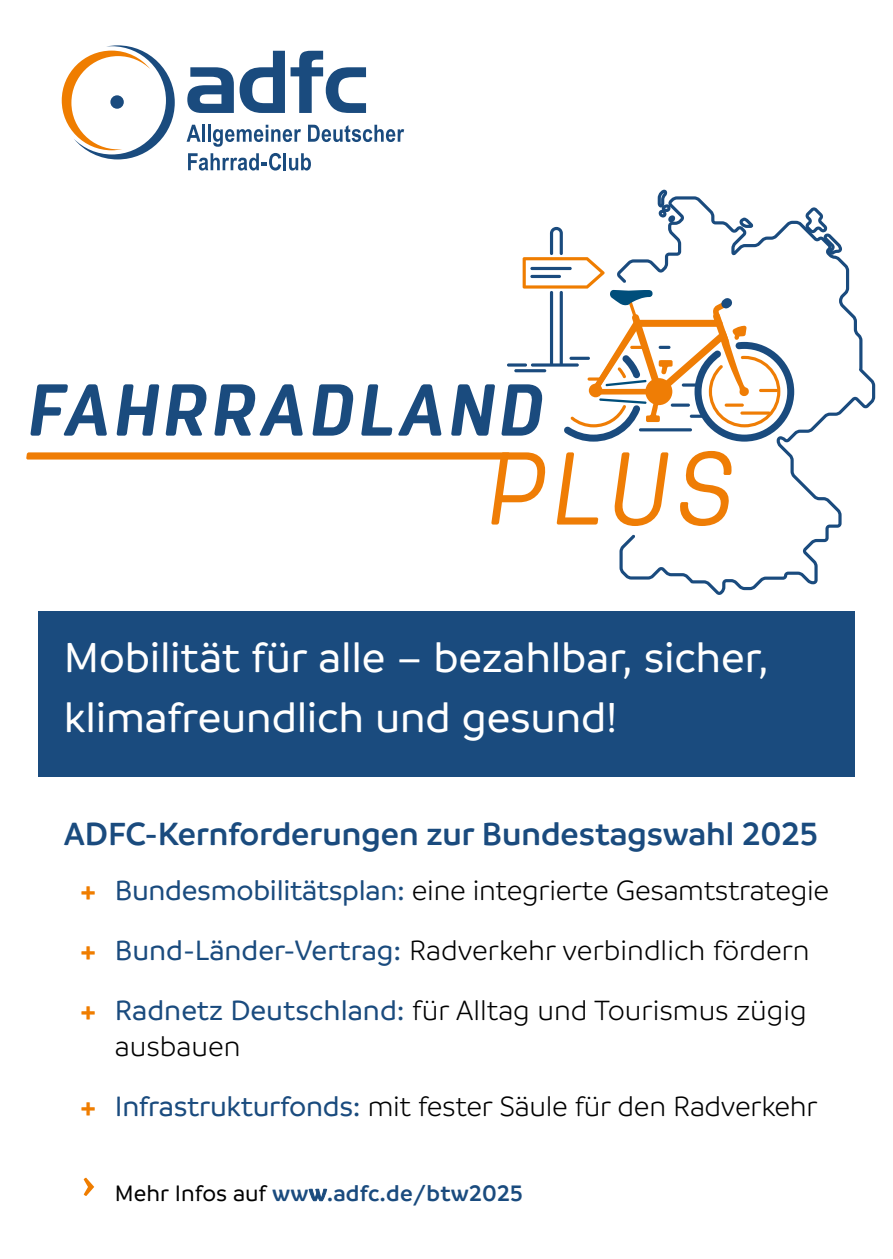
<style>
.page{position:relative;width:893px;height:1259px;background:#fff}
.page>*{position:absolute;margin:0;border:0;box-sizing:border-box;transform-origin:0 0}
.t1{font:600 54px "Branding";color:#ef7d00}
.Untertitel_Balken_Blau{font:500 45px/60px "Branding";letter-spacing:-.005em;color:#fff}
.Headline_Tabelle{font:600 34.5px "Branding";color:#1a4b7e}
.t2{font:300 30px/36px "Branding";letter-spacing:-.01em;color:#000}
.t3{font:600 24px "Branding";letter-spacing:.01em;color:#1a4b7e}
.s1{font-weight:900;color:#ef7d00}
.s2{font-weight:500;color:#1a4b7e}
.s3{font-weight:500;color:#000}
</style>
<div class="page">
<svg style="left:187px;top:125px;width:14px;height:17px"></svg>
<hr style="left:202px;top:125px;width:3px;height:17px;background:#1a4b7e">
<hr style="left:208px;top:125px;width:3px;height:17px;background:#1a4b7e">
<svg style="left:213px;top:125px;width:88px;height:22px"></svg>
<svg style="left:308px;top:125px;width:96px;height:17px"></svg>
<svg style="left:188px;top:153px;width:93px;height:17px"></svg>
<hr style="left:283px;top:153px;width:3px;height:17px;background:#1a4b7e">
<svg style="left:289px;top:153px;width:22px;height:17px"></svg>
<svg style="left:187px;top:51px;width:179px;height:62px"></svg>
<svg style="left:62px;top:45px;width:113px;height:114px"></svg>
<div style="left:110px;top:95px;width:14px;height:14px;background:#1a4b7e;border-radius:50%"></div>
<svg style="left:619px;top:220px;width:256px;height:375px"></svg>
<svg style="left:805px;top:207px;width:37px;height:48px"></svg>
<svg style="left:491px;top:452px;width:55px;height:72px"></svg>
<svg style="left:557px;top:452px;width:41px;height:72px"></svg>
<svg style="left:614px;top:452px;width:54px;height:74px"></svg>
<svg style="left:678px;top:451px;width:55px;height:75px"></svg>
<svg style="left:30px;top:384px;width:77px;height:52px"></svg>
<svg style="left:117px;top:384px;width:42px;height:52px"></svg>
<svg style="left:166px;top:384px;width:41px;height:52px"></svg>
<svg style="left:214px;top:384px;width:89px;height:52px"></svg>
<svg style="left:312px;top:384px;width:42px;height:52px"></svg>
<svg style="left:361px;top:384px;width:31px;height:52px"></svg>
<svg style="left:398px;top:384px;width:44px;height:52px"></svg>
<svg style="left:451px;top:384px;width:44px;height:52px"></svg>
<svg style="left:501px;top:190px;width:293px;height:251px"></svg>
<div style="left:26px;top:452px;width:484px;height:7px;background:#ef7d05;border-radius:2px"></div>
<div style="left:38px;top:611px;width:817px;height:165px;background:#1a4b7e"></div>
<p class="Untertitel_Balken_Blau" style="left:64px;top:628px;width:706px">Mobilität für alle – bezahlbar, sicher, klimafreundlich und gesund!</p>
<p class="Headline_Tabelle" style="left:64px;top:814px;width:756px">ADFC-Kernforderungen zur Bundestagswahl 2025</p>
<p class="t2" style="left:81px;top:873px;width:750px"><span class="s1">+</span> <span class="s2">Bundesmobilitätsplan:</span> eine integrierte Gesamtstrategie</p>
<p class="t2" style="left:81px;top:933px;width:730px"><span class="s1">+</span> <span class="s2">Bund-Länder-Vertrag:</span> Radverkehr verbindlich fördern</p>
<p class="t2" style="left:115px;top:993px;width:693px;text-indent:-34px"><span class="s1">+</span> <span class="s2">Radnetz Deutschland:</span> für Alltag und Tourismus zügig ausbauen</p>
<p class="t2" style="left:81px;top:1089px;width:738px"><span class="s1">+</span> <span class="s2">Infrastrukturfonds:</span> mit fester Säule für den Radverkehr</p>
<p class="t1" style="left:81px;top:1153px;width:17px">›</p>
<p class="t3" style="left:115px;top:1179px;width:409px"><span class="s3">Mehr Infos auf</span> www.adfc.de/btw2025</p>
</div>
